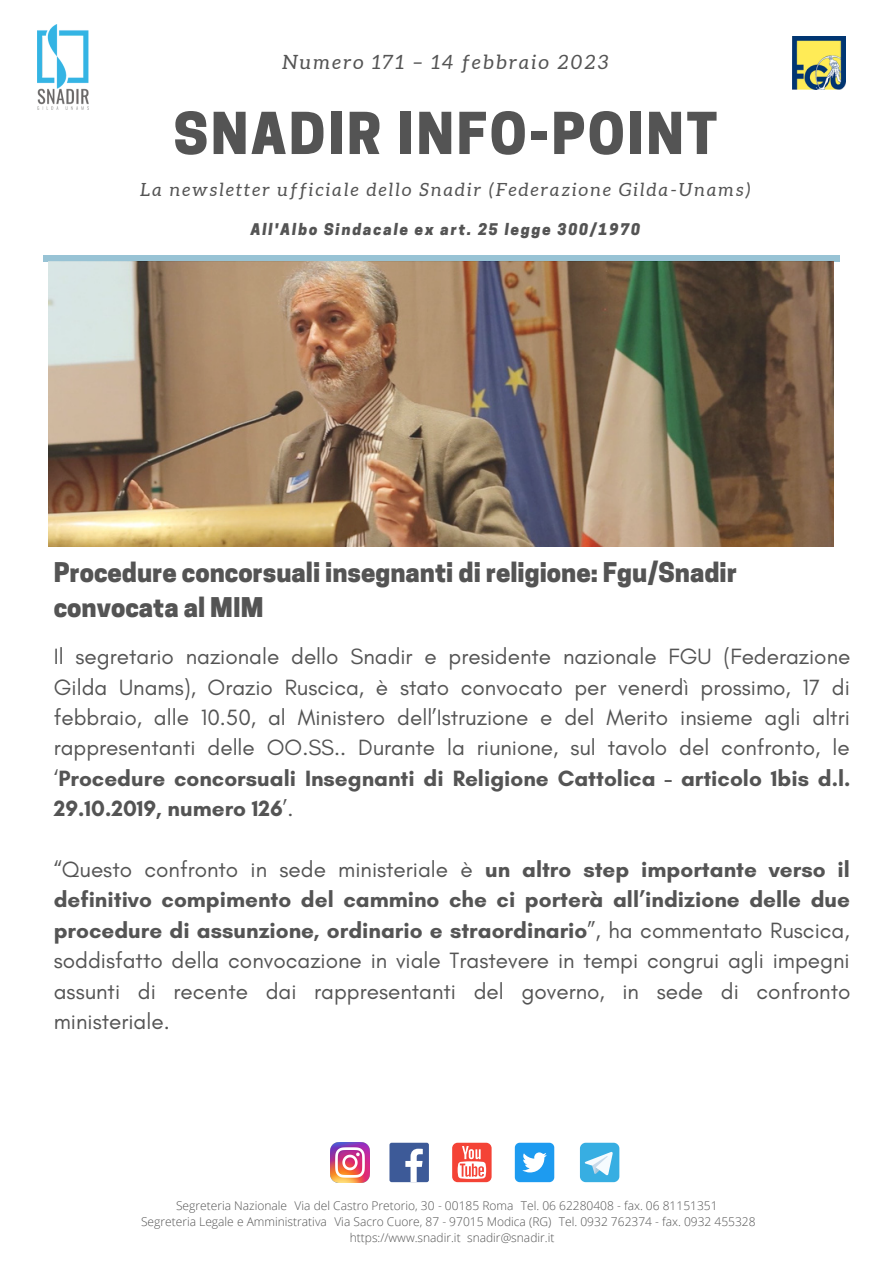
<style>
.page{position:relative;width:894px;height:1264px;background:#fff}
.page>*{position:absolute;margin:0;border:0;box-sizing:border-box;transform-origin:0 0}
.t1{font:800 54.15px "Cooper Hewitt";letter-spacing:.05em;color:#545454}
.t2{font:800 25.5px/35px "Cooper Hewitt";color:#545454}
.t3{font:22.5px/30.5px "Glacial Indifference";color:#545454;text-align:justify}
.t4{font:italic 19.65px "Aleo";letter-spacing:.12em;color:#545454}
.t5{font:italic 18.15px "Aleo";letter-spacing:.12em;color:#545454}
.t6{font:italic 800 15.15px "Cooper Hewitt";letter-spacing:.12em;color:#545454}
.t7{font:300 12px "Open Sans";color:#545454}
.s1{font-weight:700}
</style>
<div class="page">
<div style="left:43px;top:255px;width:796px;height:6px;background:#98c3d5"></div>
<img style="left:37px;top:25px;width:52px;height:84px">
<img style="left:792px;top:36px;width:53px;height:53px">
<img style="left:330px;top:1142px;width:39px;height:40px">
<div style="left:389px;top:1142px;width:40px;height:40px;background:#3d5a98;border-radius:2px"></div>
<svg style="left:405px;top:1148px;width:17px;height:34px"></svg>
<div style="left:452px;top:1142px;width:39px;height:40px;background:#f44336;border-radius:5px"></div>
<svg style="left:457px;top:1146px;width:29px;height:32px"></svg>
<div style="left:514px;top:1142px;width:40px;height:40px;background:#1d9bf0;border-radius:5px"></div>
<svg style="left:522px;top:1152px;width:24px;height:20px"></svg>
<svg style="left:579px;top:1142px;width:40px;height:40px"></svg>
<img style="left:49px;top:262px;width:784px;height:285px">
<p class="t4" style="left:282px;top:51px;width:327px">Numero 171 – 14 febbraio 2023</p>
<h1 class="t1" style="left:173px;top:113px;width:545px">SNADIR INFO-POINT</h1>
<p class="t5" style="left:140px;top:180px;width:611px">La newsletter ufficiale dello Snadir (Federazione Gilda-Unams)</p>
<p class="t6" style="left:251px;top:223px;width:391px">All'Albo Sindacale ex art. 25 legge 300/1970</p>
<p class="t2" style="left:54px;top:558px;width:684px">Procedure concorsuali insegnanti di religione: Fgu/Snadir convocata al MIM</p>
<p class="t3" style="left:54px;top:641px;width:798px">Il segretario nazionale dello Snadir e presidente nazionale FGU (Federazione Gilda Unams), Orazio Ruscica, è stato convocato per venerdì prossimo, 17 di febbraio, alle 10.50, al Ministero dell’Istruzione e del Merito insieme agli altri rappresentanti delle OO.SS.. Durante la riunione, sul tavolo del confronto, le ‘<span class="s1">Procedure concorsuali Insegnanti di Religione Cattolica - articolo 1bis d.l.<br>29.10.2019, numero 126</span>’.</p>
<p class="t3" style="left:54px;top:854px;width:798px">“Questo confronto in sede ministeriale è <span class="s1">un altro step importante verso il definitivo compimento del cammino che ci porterà all’indizione delle due procedure di assunzione, ordinario e straordinario</span>”, ha commentato Ruscica, soddisfatto della convocazione in viale Trastevere in tempi congrui agli impegni assunti di recente dai rappresentanti del governo, in sede di confronto ministeriale.</p>
<p class="t7" style="left:176px;top:1197px;width:543px">Segreteria Nazionale Via del Castro Pretorio, 30 - 00185 Roma Tel. 06 62280408 - fax. 06 81151351</p>
<p class="t7" style="left:141px;top:1213px;width:616px">Segreteria Legale e Amministrativa Via Sacro Cuore, 87 - 97015 Modica (RG) Tel. 0932 762374 - fax. 0932 455328</p>
<p class="t7" style="left:349px;top:1229px;width:206px">https://www.snadir.it snadir@snadir.it</p>
</div>
